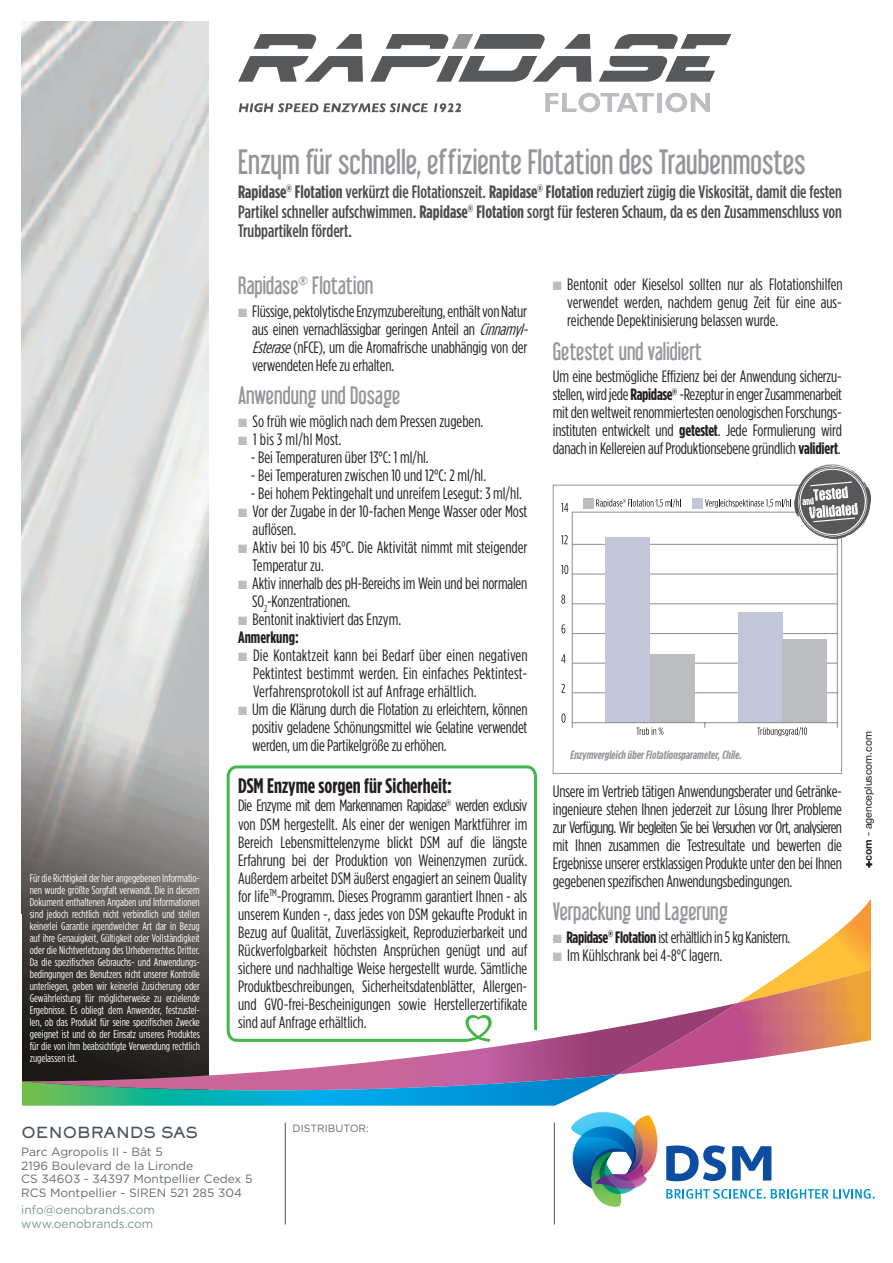
<style>
.page{position:relative;width:893px;height:1263px;background:#fff}
.page>*{position:absolute;margin:0;border:0;box-sizing:border-box;transform-origin:0 0}
.t1{font:31.5px "Libel Suit";color:#939598}
.t2{font:22.5px "Libel Suit";color:#939598}
.t3{font:700 condensed 21px "Gotham HTF";color:#231f20}
.t4{font:500 condensed 18px/19.5px "Gotham HTF";color:#4b4c4d;text-align:justify}
.t5{font:condensed 16.5px/18px "Gotham HTF";letter-spacing:-.01em;color:#231f20;text-align:justify}
.t6{font:condensed 16.5px "Gotham HTF";letter-spacing:.015em;color:#231f20}
.t7{font:15px "AT Sackers Heavy Gothic";letter-spacing:-.02em;color:#48535c}
.t8{font:12px/13.5px "Gotham HTF";color:#666b6e}
.t9{font:italic 700 condensed 12px "Gotham HTF";color:#939598}
.t10{font:12px/13.5px "Gotham HTF";color:#799789}
.t11{font:condensed 11.25px/12px "Gotham HTF";color:#fff;text-align:justify}
.t12{font:10.5px "Helvetica Neue";color:#231f20}
.t13{font:10.5px "Gotham HTF";color:#666b6e}
.s1{font-weight:700}
.s2{color:#bcbdc0}
.s3{font-style:italic}
</style>
<div class="page">
<img style="left:21px;top:21px;width:187px;height:905px">
<img style="left:22px;top:926px;width:187px;height:42px">
<svg style="left:22px;top:968px;width:598px;height:107px"></svg>
<svg style="left:790px;top:899px;width:81px;height:69px"></svg>
<img style="left:618px;top:968px;width:253px;height:106px">
<svg style="left:22px;top:1074px;width:597px;height:32px;background:#5b8eaa"></svg>
<svg style="left:545px;top:93px;width:109px;height:19px"></svg>
<div style="left:657px;top:93px;width:5px;height:19px;background:#bcbdc0"></div>
<svg style="left:665px;top:93px;width:45px;height:19px"></svg>
<svg style="left:239px;top:103px;width:189px;height:9px"></svg>
<svg style="left:434px;top:103px;width:27px;height:9px"></svg>
<svg style="left:238px;top:34px;width:125px;height:48px"></svg>
<svg style="left:599px;top:34px;width:132px;height:48px"></svg>
<svg style="left:370px;top:34px;width:221px;height:48px"></svg>
<div style="left:553px;top:485px;width:289px;height:289px;border:1px solid #939598"></div>
<svg style="left:225px;top:765px;width:314px;height:278px"></svg>
<div style="left:692px;top:497px;width:11px;height:11px;background:#c1c6d9"></div>
<div style="left:583px;top:497px;width:11px;height:11px;background:#bcbdc0"></div>
<svg style="left:596px;top:499px;width:85px;height:9px"></svg>
<svg style="left:637px;top:729px;width:26px;height:6px"></svg>
<svg style="left:758px;top:729px;width:49px;height:7px"></svg>
<svg style="left:571px;top:511px;width:267px;height:218px"></svg>
<svg style="left:561px;top:503px;width:7px;height:9px"></svg>
<svg style="left:561px;top:535px;width:7px;height:9px"></svg>
<svg style="left:561px;top:565px;width:7px;height:9px"></svg>
<svg style="left:561px;top:594px;width:4px;height:10px"></svg>
<svg style="left:561px;top:624px;width:4px;height:9px"></svg>
<svg style="left:561px;top:654px;width:4px;height:9px"></svg>
<svg style="left:561px;top:684px;width:4px;height:9px"></svg>
<svg style="left:561px;top:713px;width:4px;height:10px"></svg>
<svg style="left:705px;top:464px;width:166px;height:76px"></svg>
<svg style="left:866px;top:861px;width:6px;height:7px"></svg>
<hr style="left:285px;top:1123px;width:1px;height:101px;background:#48535c">
<hr style="left:554px;top:1123px;width:1px;height:101px;background:#48535c">
<svg style="left:666px;top:1145px;width:105px;height:36px"></svg>
<svg style="left:666px;top:1189px;width:209px;height:10px"></svg>
<svg style="left:571px;top:1112px;width:85px;height:95px"></svg>
<p class="t11" style="left:30px;top:872px;width:172px">Für die Richtigkeit der hier angegebenen Informatio&shy;nen wurde größte Sorgfalt verwandt. Die in diesem Dokument enthaltenen Angaben und Informationen sind jedoch rechtlich nicht verbindlich und stellen keinerlei Garantie irgendwelcher Art dar in Bezug auf ihre Genauigkeit, Gültigkeit oder Vollständigkeit oder die Nichtverletzung des Urheberrechtes Dritter.<br>Da die spezifischen Gebrauchs- und Anwendungs&shy;bedingungen des Benutzers nicht unserer Kontrolle unterliegen, geben wir keinerlei Zusicherung oder Gewährleistung für möglicherweise zu erzielende Ergebnisse. Es obliegt dem Anwender, festzustel&shy;len, ob das Produkt für seine spezifischen Zwecke geeignet ist und ob der Einsatz unseres Produktes für die von ihm beabsichtigte Verwendung rechtlich zugelassen ist.</p>
<h1 class="t1" style="left:238px;top:143px;width:569px">Enzym für schnelle, effiziente Flotation des Traubenmostes</h1>
<p class="t4" style="left:238px;top:182px;width:605px"><span class="s1">Rapidase</span><sup>®</sup> <span class="s1">Flotation</span> verkürzt die Flotationszeit. <span class="s1">Rapidase</span><sup>®</sup> <span class="s1">Flotation</span> reduziert zügig die Viskosität, damit die festen Partikel schneller aufschwimmen. <span class="s1">Rapidase</span><sup>®</sup> <span class="s1">Flotation</span> sorgt für festeren Schaum, da es den Zusammenschluss von Trubpartikeln fördert.</p>
<h2 class="t2" style="left:238px;top:272px;width:137px">Rapidase<sup>®</sup> Flotation</h2>
<p class="t5" style="left:252px;top:302px;width:281px;text-align:left;text-indent:-14px"><span class="s2">■</span> Flüssige, pektolytische Enzymzubereitung, enthält von Natur aus einen vernachlässigbar geringen Anteil an <span class="s3">Cinnamyl-Esterase</span>(nFCE), um die Aromafrische unabhängig von der verwendeten Hefe zu erhalten.</p>
<h2 class="t2" style="left:238px;top:382px;width:164px">Anwendung und Dosage</h2>
<p class="t5" style="left:238px;top:412px;width:247px"><span class="s2">■</span> So früh wie möglich nach dem Pressen zugeben.</p>
<p class="t6" style="left:238px;top:430px;width:105px"><span class="s2">■</span> 1 bis 3 ml/hl Most.</p>
<p class="t5" style="left:251px;top:448px;width:179px">- Bei Temperaturen über 13°C: 1 ml/hl.</p>
<p class="t5" style="left:251px;top:466px;width:237px">- Bei Temperaturen zwischen 10 und 12°C: 2 ml/hl.</p>
<p class="t5" style="left:251px;top:484px;width:272px">- Bei hohem Pektingehalt und unreifem Lesegut: 3 ml/hl.</p>
<p class="t5" style="left:253px;top:502px;width:276px;text-indent:-15px"><span class="s2">■</span> Vor der Zugabe in der 10-fachen Menge Wasser oder Most auflösen.</p>
<p class="t5" style="left:253px;top:538px;width:276px;text-indent:-15px"><span class="s2">■</span> Aktiv bei 10 bis 45°C. Die Aktivität nimmt mit steigender<br>Temperatur zu.</p>
<p class="t5" style="left:252px;top:574px;width:277px;text-indent:-14px"><span class="s2">■</span> Aktiv innerhalb des pH-Bereichs im Wein und bei normalen<br>SO<sub>2</sub>-Konzentrationen.</p>
<p class="t5" style="left:238px;top:610px;width:165px"><span class="s2">■</span> Bentonit inaktiviert das Enzym.<br><span class="s1">Anmerkung:</span></p>
<p class="t5" style="left:253px;top:646px;width:276px;text-indent:-15px"><span class="s2">■</span> Die Kontaktzeit kann bei Bedarf über einen negativen Pektintest bestimmt werden. Ein einfaches Pektintest-Verfahrensprotokoll ist auf Anfrage erhältlich.</p>
<p class="t5" style="left:252px;top:700px;width:277px;text-indent:-14px"><span class="s2">■</span> Um die Klärung durch die Flotation zu erleichtern, können positiv geladene Schönungsmittel wie Gelatine verwendet werden, um die Partikelgröße zu erhöhen.</p>
<p class="t5" style="left:567px;top:275px;width:277px;text-indent:-15px"><span class="s2">■</span> Bentonit oder Kieselsol sollten nur als Flotationshilfen verwendet werden, nachdem genug Zeit für eine aus&shy;reichende Depektinisierung belassen wurde.</p>
<h2 class="t2" style="left:553px;top:338px;width:151px">Getestet und validiert</h2>
<p class="t5" style="left:553px;top:367px;width:291px">Um eine bestmögliche Effizienz bei der Anwendung sicherzu&shy;stellen, wird jede <span class="s1">Rapidase</span><sup>®</sup> -Rezeptur in enger Zusammenarbeit mit den weltweit renommiertesten oenologischen Forschungs&shy;instituten entwickelt und <span class="s1">getestet</span>. Jede Formulierung wird danach in Kellereien auf Produktionsebene gründlich <span class="s1">validiert</span>.</p>
<p class="t9" style="left:570px;top:748px;width:176px">Enzymvergleich überFlotationsparameter,Chile.</p>
<p class="t3" style="left:238px;top:774px;width:215px">DSM Enzyme sorgen für Sicherheit:</p>
<p class="t5" style="left:238px;top:796px;width:291px">Die Enzyme mit dem Markennamen Rapidase<sup>®</sup> werden exclusiv von DSM hergestellt. Als einer der wenigen Marktführer im Bereich Lebensmittelenzyme blickt DSM auf die längste Erfahrung bei der Produktion von Weinenzymen zurück.<br>Außerdem arbeitet DSM äußerst engagiert an seinem Quality for life<sup>TM</sup>-Programm. Dieses Programm garantiert Ihnen - als unserem Kunden -, dass jedes von DSM gekaufte Produkt in Bezug auf Qualität, Zuverlässigkeit, Reproduzierbarkeit und Rückverfolgbarkeit höchsten Ansprüchen genügt und auf sichere und nachhaltige Weise hergestellt wurde. Sämtliche Produktbeschreibungen, Sicherheitsdatenblätter, Allergen&shy;und GVO-frei-Bescheinigungen sowie Herstellerzertifikate sind auf Anfrage erhältlich.</p>
<p class="t5" style="left:553px;top:781px;width:291px">Unsere im Vertrieb tätigen Anwendungsberater und Getränke&shy;ingenieure stehen Ihnen jederzeit zur Lösung Ihrer Probleme zur Verfügung. Wir begleiten Sie bei Versuchen vor Ort, analysieren mit Ihnen zusammen die Testresultate und bewerten die Ergebnisse unserer erstklassigen Produkte unter den bei Ihnen gegebenen spezifischen Anwendungsbedingungen.</p>
<h2 class="t2" style="left:553px;top:898px;width:177px">Verpackung und Lagerung</h2>
<p class="t5" style="left:553px;top:927px;width:239px"><span class="s2">■</span> <span class="s1">Rapidase</span><sup>®</sup> <span class="s1">Flotation</span> ist erhältlich in 5 kg Kanistern.</p>
<p class="t5" style="left:553px;top:945px;width:171px"><span class="s2">■</span> Im Kühlschrank bei 4-8°C lagern.</p>
<p class="t12" style="left:862px;top:867px;width:138px;rotate:-90deg"><span class="s1">+com</span> - agencepluscom.com</p>
<p class="t7" style="left:21px;top:1123px;width:178px">OENOBRANDS SAS</p>
<p class="t8" style="left:21px;top:1145px;width:233px">Parc Agropolis II - Bât 5<br>2196 Boulevard de la Lironde<br>CS 34603 - 34397 Montpellier Cedex 5<br>RCS Montpellier - SIREN 521 285 304</p>
<p class="t10" style="left:21px;top:1203px;width:135px">info@oenobrands.com www.oenobrands.com</p>
<p class="t13" style="left:293px;top:1122px;width:78px">distributor:</p>
</div>
